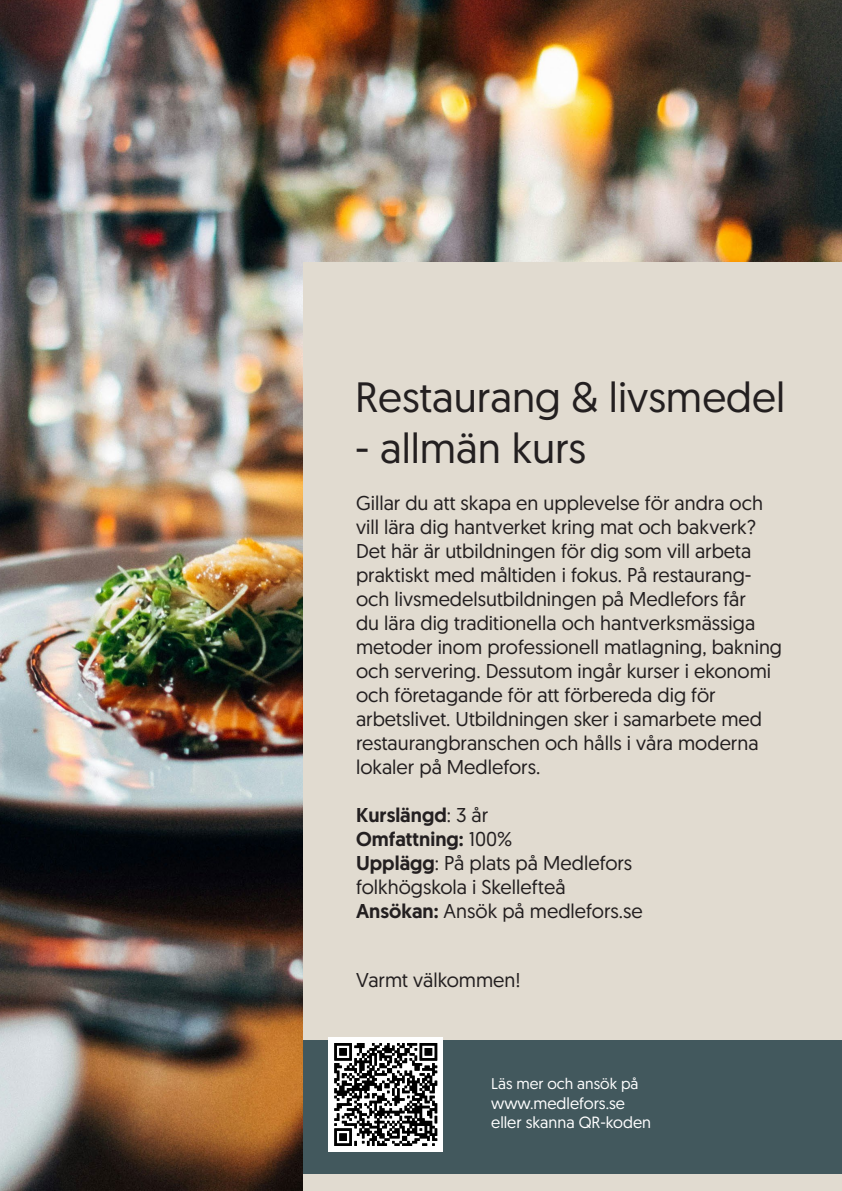
<style>
.page{position:relative;width:842px;height:1191px;background:#fff}
.page>*{position:absolute;margin:0;border:0;box-sizing:border-box;transform-origin:0 0}
.t1{font:42.3px "Geomanist";color:#231f20}
.t2{font:20px/24px "Geomanist";color:#231f20}
.t3{font:500 20px "Geomanist";color:#231f20}
.t4{font:16.2px "Geomanist";color:#fff}
.t5{font:15.5px "Geomanist";color:#fff}
.s1{font-weight:400}
.s2{font-weight:500}
</style>
<div class="page">
<img style="left:0;top:0;width:842px;height:1191px">
<div style="left:303px;top:263px;width:539px;height:928px;background:#e1dbd0"></div>
<div style="left:303px;top:1040px;width:539px;height:134px;background:#42585d"></div>
<div style="left:329px;top:1037px;width:114px;height:114px;background:#fff"></div>
<svg style="left:334px;top:1043px;width:103px;height:103px"></svg>
<p class="t1" style="left:355px;top:370px;width:432px">Restaurang &amp; livsmedel</p>
<p class="t1" style="left:355px;top:420px;width:233px">- allmän kurs</p>
<p class="t2" style="left:356px;top:490px;width:427px">Gillar du att skapa en upplevelse för andra och vill lära dig hantverket kring mat och bakverk?<br>Det här är utbildningen för dig som vill arbeta praktiskt med måltiden i fokus. På restaurang&shy;och livsmedelsutbildningen på Medlefors får<br>du lära dig traditionella och hantverksmässiga metoder inom professionell matlagning, bakning och servering. Dessutom ingår kurser i ekonomi och företagande för att förbereda dig för arbetslivet. Utbildningen sker i samarbete med restaurangbranschen och hålls i våra moderna lokaler på Medlefors.</p>
<p class="t3" style="left:356px;top:801px;width:134px">Kurslängd<span class="s1">: 3 år</span></p>
<p class="t3" style="left:356px;top:825px;width:158px">Omfattning: <span class="s1">100%</span></p>
<p class="t2" style="left:356px;top:850px;width:278px"><span class="s2">Upplägg</span>: På plats på Medlefors</p>
<p class="t2" style="left:356px;top:874px;width:211px">folkhögskola i Skellefteå</p>
<p class="t2" style="left:356px;top:898px;width:288px"><span class="s2">Ansökan:</span> Ansök på medlefors.se</p>
<p class="t2" style="left:356px;top:967px;width:166px">Varmt välkommen!</p>
<p class="t5" style="left:491px;top:1073px;width:149px">Läs mer och ansök på</p>
<p class="t4" style="left:491px;top:1092px;width:135px">www.medlefors.se</p>
<p class="t4" style="left:491px;top:1111px;width:161px">eller skanna QR-koden</p>
</div>
